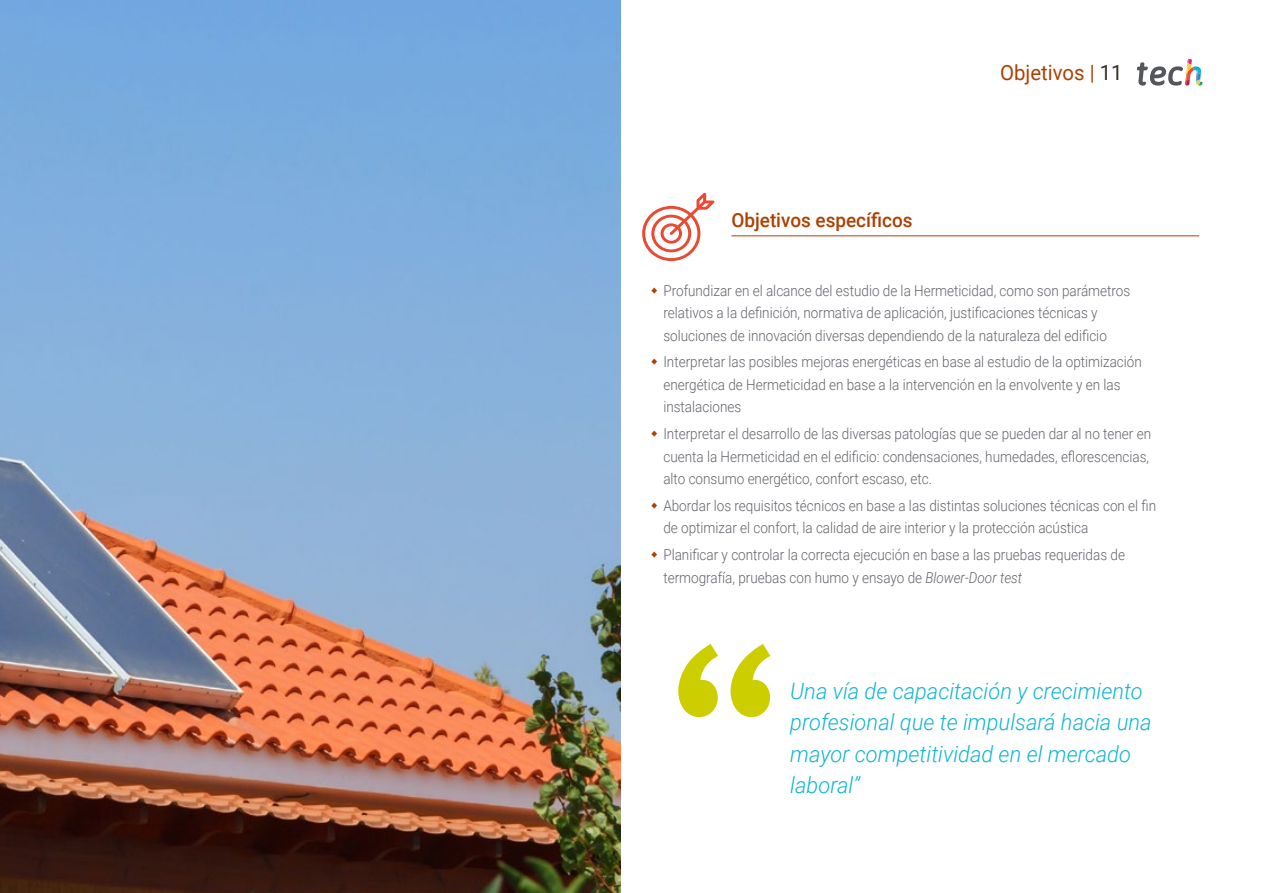
<style>
.page{position:relative;width:1263px;height:893px;background:#fff}
.page>*{position:absolute;margin:0;border:0;box-sizing:border-box;transform-origin:0 0}
.t1{font:italic 300 22.5px/31.5px "Roboto";color:#0fb6cf}
.t2{font:21px "Roboto";color:#ae4000}
.t3{font:500 19.5px "Roboto";color:#ae4000}
.t4{font:300 15px/22.5px "Roboto";color:#61646a;scale:.9 1}
.s1{color:#312e20}
.s2{font-style:italic}
</style>
<div class="page">
<hr style="left:731px;top:235px;width:468px;height:1px;background:#ae4000">
<svg style="left:642px;top:193px;width:72px;height:68px"></svg>
<img style="left:0;top:0;width:621px;height:893px">
<svg style="left:1137px;top:59px;width:65px;height:27px"></svg>
<svg style="left:678px;top:644px;width:92px;height:73px"></svg>
<h3 class="t3" style="left:731px;top:207px;width:183px">Objetivos específicos</h3>
<h2 class="t2" style="left:1000px;top:57px;width:124px">Objetivos | <span class="s1">11</span></h2>
<p class="t4" style="left:663px;top:279px;width:520px">Profundizar en el alcance del estudio de la Hermeticidad, como son parámetros relativos a la definición, normativa de aplicación, justificaciones técnicas y soluciones de innovación diversas dependiendo de la naturaleza del edificio</p>
<p class="t4" style="left:663px;top:350px;width:533px">Interpretar las posibles mejoras energéticas en base al estudio de la optimización energética de Hermeticidad en base a la intervención en la envolvente y en las instalaciones</p>
<p class="t4" style="left:663px;top:422px;width:543px">Interpretar el desarrollo de las diversas patologías que se pueden dar al no tener en cuenta la Hermeticidad en el edificio: condensaciones, humedades, eflorescencias, alto consumo energético, confort escaso, etc.</p>
<p class="t4" style="left:663px;top:494px;width:549px">Abordar los requisitos técnicos en base a las distintas soluciones técnicas con el fin de optimizar el confort, la calidad de aire interior y la protección acústica</p>
<p class="t4" style="left:663px;top:543px;width:514px">Planificar y controlar la correcta ejecución en base a las pruebas requeridas de termografía, pruebas con humo y ensayo de <span class="s2">Blower-Door test</span></p>
<h1 class="t1" style="left:790px;top:674px;width:363px">Una vía de capacitación y crecimiento profesional que te impulsará hacia una mayor competitividad en el mercado laboral”</h1>
</div>
